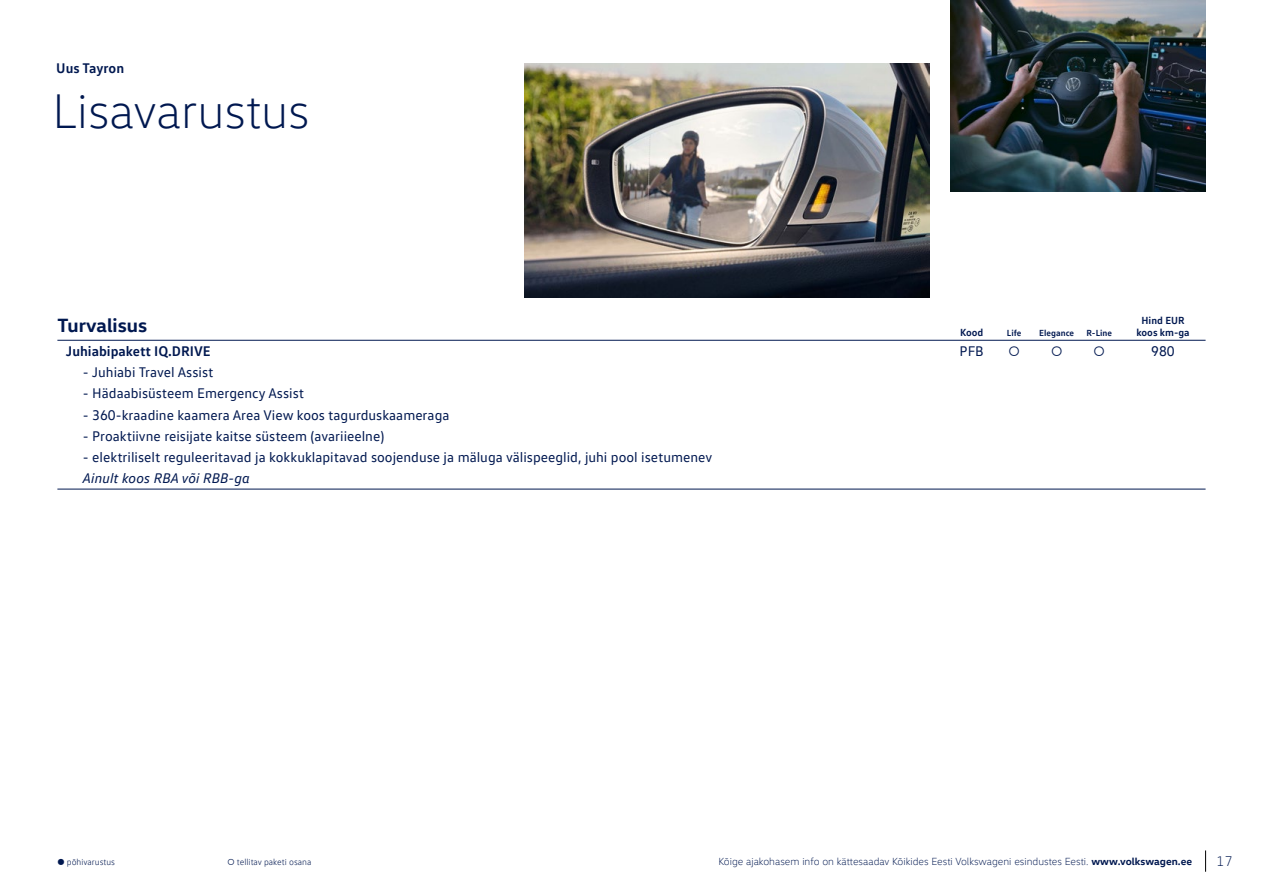
<style>
.page{position:relative;width:1263px;height:893px;background:#fff}
.page>*{position:absolute;margin:0;border:0;box-sizing:border-box;transform-origin:0 0}
.t1{font:300 49.5px "VW Head";color:#001850}
.t2{font:700 19.5px "VW Head";color:#001850}
.t3{font:14.25px "VW Text";color:#001850}
.t4{font:700 14.25px "VW Text";color:#001850}
.t5{font:italic 14.25px "VW Text";color:#001850}
.t6{font:300 14.25px "VW Head";color:#001850}
.t7{font:300 10.5px "VW Head";color:#001850}
.t8{font:700 10.5px "VW Text";color:#001850}
.t9{font:300 9px "VW Text";color:#001850}
.t10{font:700 9px "VW Text";color:#001850}
.s1{font-weight:700}
</style>
<div class="page">
<hr style="left:57px;top:340px;width:1148px;height:1px;background:#001850">
<hr style="left:57px;top:489px;width:1148px;height:1px;background:#001850">
<img style="left:950px;top:0;width:255px;height:191px">
<img style="left:525px;top:64px;width:404px;height:234px">
<svg style="left:1205px;top:850px;width:1px;height:22px"></svg>
<p class="t4" style="left:56px;top:59px;width:69px">Uus Tayron</p>
<h1 class="t1" style="left:53px;top:81px;width:259px">Lisavarustus</h1>
<p class="t8" style="left:1141px;top:313px;width:45px">Hind EUR</p>
<h2 class="t2" style="left:57px;top:313px;width:91px">Turvalisus</h2>
<p class="t8" style="left:960px;top:325px;width:25px">Kood</p>
<p class="t10" style="left:1007px;top:327px;width:16px">Life</p>
<p class="t10" style="left:1039px;top:327px;width:36px">Elegance</p>
<p class="t10" style="left:1086px;top:327px;width:27px">R-Line</p>
<p class="t8" style="left:1136px;top:325px;width:55px">koos km-ga</p>
<p class="t4" style="left:66px;top:341px;width:146px">Juhiabipakett IQ.DRIVE</p>
<p class="t3" style="left:960px;top:342px;width:26px">PFB</p>
<p class="t3" style="left:1008px;top:342px;width:55px">○ ○</p>
<p class="t3" style="left:1093px;top:342px;width:13px">○</p>
<p class="t3" style="left:1151px;top:342px;width:25px">980</p>
<p class="t3" style="left:83px;top:363px;width:132px">- Juhiabi Travel Assist</p>
<p class="t3" style="left:83px;top:385px;width:223px">- Hädaabisüsteem Emergency Assist</p>
<p class="t3" style="left:83px;top:406px;width:368px">- 360-kraadine kaamera Area View koos tagurduskaameraga</p>
<p class="t3" style="left:83px;top:427px;width:303px">- Proaktiivne reisijate kaitse süsteem (avariieelne)</p>
<p class="t3" style="left:83px;top:448px;width:631px">- elektriliselt reguleeritavad ja kokkuklapitavad soojenduse ja mäluga välispeeglid, juhi pool isetumenev</p>
<p class="t5" style="left:83px;top:470px;width:169px">Ainult koos RBA või RBB-ga</p>
<p class="t9" style="left:57px;top:856px;width:59px">● põhivarustus</p>
<p class="t9" style="left:227px;top:856px;width:85px">○ tellitav paketi osana</p>
<p class="t7" style="left:718px;top:855px;width:475px">Kõige ajakohasem info on kättesaadav Kõikides Eesti Volkswageni esindustes Eesti. <span class="s1">www.volkswagen.ee</span></p>
<p class="t6" style="left:1216px;top:853px;width:18px">17</p>
</div>
